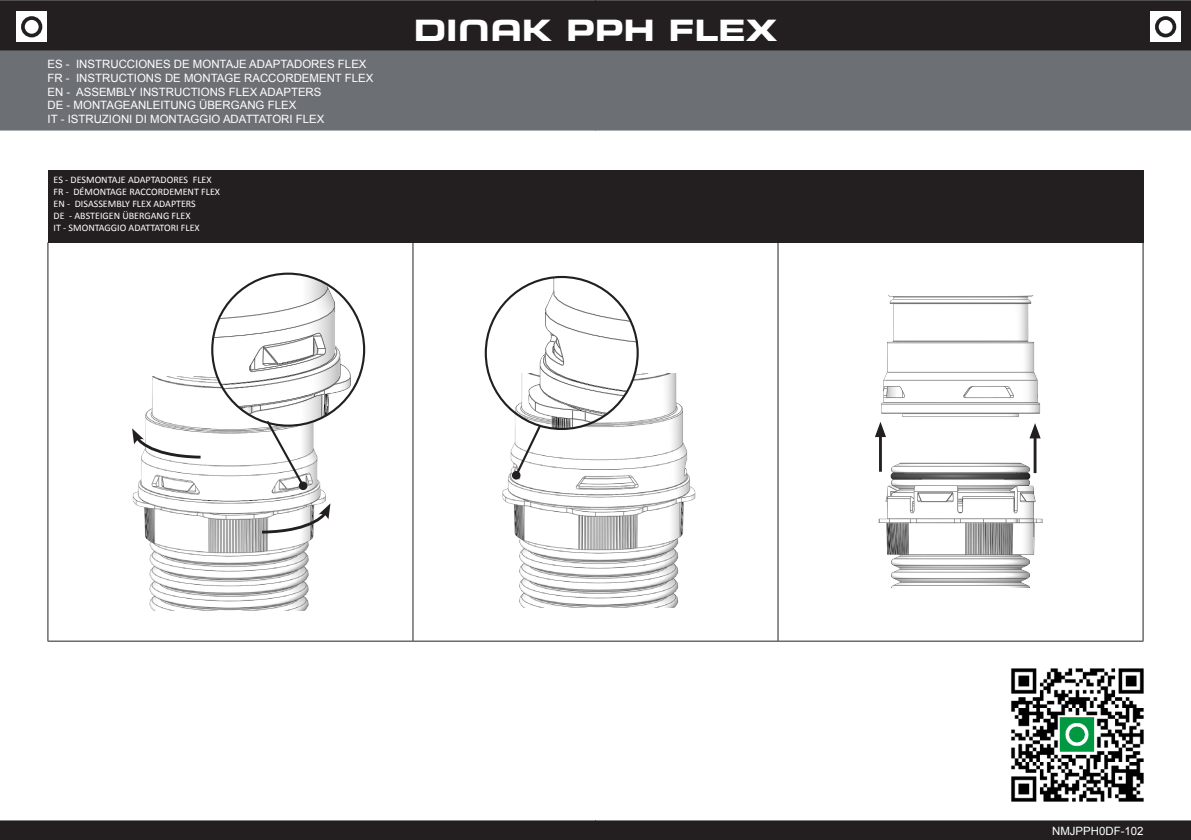
<style>
.page{position:relative;width:1191px;height:840px;background:#fff}
.page>*{position:absolute;margin:0;border:0;box-sizing:border-box;transform-origin:0 0}
.t1{font:700 29px "Dinak";color:#fff}
.t2{font:11.4px/13.8px "Arial";color:#fff}
.t3{font:10px/12px "Calibri";color:#fff}
</style>
<div class="page">
<div style="left:0;top:52px;width:595px;height:78px;background:#6c6f74"></div>
<div style="left:0;top:0;width:1191px;height:52px;background:#231f20"></div>
<div style="left:0;top:820px;width:1191px;height:19px;background:#231f20"></div>
<div style="left:1150px;top:11px;width:31px;height:31px;background:#fff"></div>
<div style="left:1155px;top:16px;width:21px;height:21px;border:4px solid #231f20;border-radius:50%"></div>
<div style="left:595px;top:50px;width:596px;height:80px;background:#6c6f74"></div>
<div style="left:48px;top:170px;width:1095px;height:72px;background:#231f20"></div>
<hr style="left:48px;top:242px;width:1px;height:398px;background:#231f20">
<hr style="left:412px;top:242px;width:1px;height:398px;background:#231f20">
<hr style="left:777px;top:242px;width:1px;height:398px;background:#231f20">
<hr style="left:1142px;top:242px;width:1px;height:398px;background:#231f20">
<hr style="left:48px;top:640px;width:365px;height:1px;background:#231f20">
<hr style="left:413px;top:640px;width:365px;height:1px;background:#231f20">
<hr style="left:778px;top:640px;width:365px;height:1px;background:#231f20">
<img style="left:132px;top:376px;width:227px;height:234px">
<svg style="left:132px;top:428px;width:71px;height:32px"></svg>
<svg style="left:259px;top:503px;width:71px;height:31px"></svg>
<img style="left:212px;top:273px;width:152px;height:152px;border-radius:76px">
<svg style="left:264px;top:418px;width:42px;height:70px"></svg>
<div style="left:299px;top:481px;width:8px;height:9px;background:#231f20;border-radius:50%"></div>
<img style="left:487px;top:373px;width:209px;height:234px">
<img style="left:486px;top:277px;width:151px;height:151px;border-radius:76px">
<svg style="left:513px;top:422px;width:30px;height:56px"></svg>
<div style="left:512px;top:470px;width:8px;height:9px;background:#231f20;border-radius:50%"></div>
<img style="left:875px;top:295px;width:168px;height:292px">
<hr style="left:1033px;top:433px;width:3px;height:40px;background:#231f20">
<svg style="left:1029px;top:423px;width:11px;height:15px"></svg>
<hr style="left:879px;top:431px;width:3px;height:40px;background:#231f20">
<svg style="left:875px;top:421px;width:11px;height:16px"></svg>
<img style="left:1011px;top:668px;width:133px;height:134px">
<p class="t2" style="left:48px;top:57px;width:327px">ES - INSTRUCCIONES DE MONTAJE ADAPTADORES FLEX FR - INSTRUCTIONS DE MONTAGE RACCORDEMENT FLEX EN - ASSEMBLY INSTRUCTIONS FLEX ADAPTERS<br>DE - MONTAGEANLEITUNG ÜBERGANG FLEX<br>IT - ISTRUZIONI DI MONTAGGIO ADATTATORI FLEX</p>
<p class="t3" style="left:54px;top:174px;width:168px">ES - DESMONTAJE ADAPTADORES FLEX<br>FR - DÉMONTAGE RACCORDEMENT FLEX<br>EN - DISASSEMBLY FLEX ADAPTERS<br>DE - ABSTEIGEN ÜBERGANG FLEX<br>IT - SMONTAGGIO ADATTATORI FLEX</p>
<p class="t1" style="left:414px;top:10px;width:365px">DINAK PPH FLEX</p>
<p class="t2" style="left:1052px;top:823px;width:93px">NMJPPH0DF-102</p>
</div>
